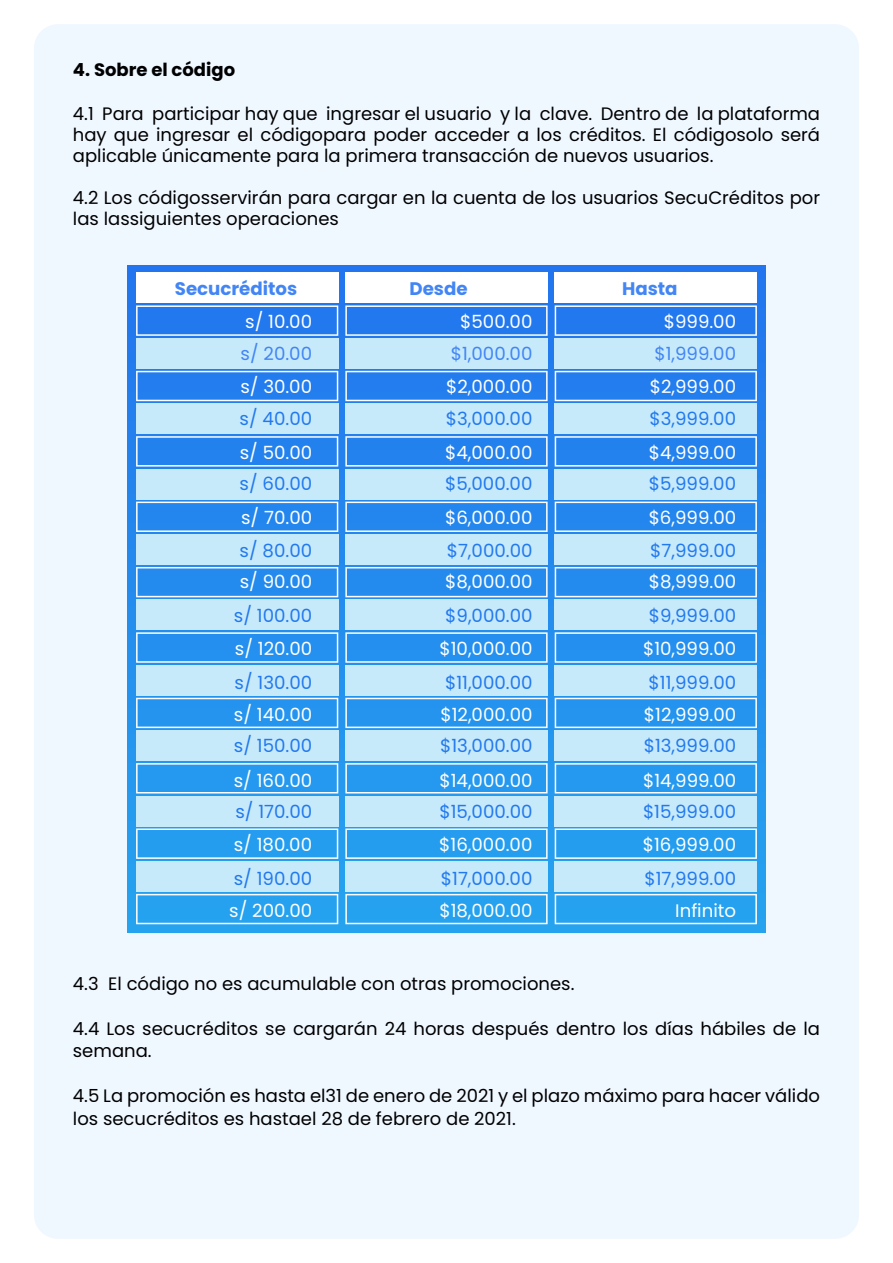
<style>
.page{position:relative;width:893px;height:1263px;background:#fff}
.page>*{position:absolute;margin:0;border:0;box-sizing:border-box;transform-origin:0 0}
.t1{font:18.15px "Poppins";color:#fff}
.t2{font:18.15px "Poppins";color:#2279ee}
.t3{font:18.15px "Poppins";color:#4285f4}
.t4{font:700 18.15px "Poppins";color:#4285f4}
.t5{font:18px/21px "Poppins";color:#000}
.t6{font:700 18px "Poppins";color:#000}
</style>
<div class="page">
<div style="left:34px;top:24px;width:825px;height:1215px;background:#eff7ff"></div>
<svg style="left:127px;top:265px;width:639px;height:668px;background:#3897ef"></svg>
<div style="left:136px;top:273px;width:202px;height:30px;background:#fff"></div>
<div style="left:345px;top:273px;width:203px;height:30px;background:#fff"></div>
<div style="left:555px;top:273px;width:202px;height:30px;background:#fff"></div>
<svg style="left:136px;top:305px;width:202px;height:31px;background:#3a86ef"></svg>
<svg style="left:345px;top:305px;width:203px;height:31px;background:#3a87ef"></svg>
<svg style="left:555px;top:305px;width:202px;height:31px;background:#3a86ef"></svg>
<div style="left:136px;top:338px;width:202px;height:30px;background:#c7eafb"></div>
<div style="left:345px;top:338px;width:203px;height:30px;background:#c7eafb"></div>
<div style="left:555px;top:338px;width:202px;height:30px;background:#c7eafb"></div>
<svg style="left:136px;top:371px;width:202px;height:30px;background:#388aef"></svg>
<svg style="left:345px;top:371px;width:203px;height:30px;background:#398aef"></svg>
<svg style="left:555px;top:371px;width:202px;height:30px;background:#388aef"></svg>
<div style="left:136px;top:403px;width:202px;height:31px;background:#c7eafb"></div>
<div style="left:345px;top:403px;width:203px;height:31px;background:#c7eafb"></div>
<div style="left:555px;top:403px;width:202px;height:31px;background:#c7eafb"></div>
<svg style="left:136px;top:436px;width:202px;height:31px;background:#3a8fef"></svg>
<svg style="left:345px;top:436px;width:203px;height:31px;background:#3b8fef"></svg>
<svg style="left:555px;top:436px;width:202px;height:31px;background:#3a8fef"></svg>
<div style="left:136px;top:469px;width:202px;height:30px;background:#c7eafb"></div>
<div style="left:345px;top:469px;width:203px;height:30px;background:#c7eafb"></div>
<div style="left:555px;top:469px;width:202px;height:30px;background:#c7eafb"></div>
<svg style="left:136px;top:502px;width:202px;height:30px;background:#3891ef"></svg>
<svg style="left:345px;top:502px;width:203px;height:30px;background:#3892ef"></svg>
<svg style="left:555px;top:502px;width:202px;height:30px;background:#3891ef"></svg>
<div style="left:136px;top:534px;width:202px;height:31px;background:#c7eafb"></div>
<div style="left:345px;top:534px;width:203px;height:31px;background:#c7eafb"></div>
<div style="left:555px;top:534px;width:202px;height:31px;background:#c7eafb"></div>
<svg style="left:136px;top:567px;width:202px;height:30px;background:#3996ef"></svg>
<svg style="left:345px;top:567px;width:203px;height:30px;background:#3a96ef"></svg>
<svg style="left:555px;top:567px;width:202px;height:30px;background:#3996ef"></svg>
<div style="left:136px;top:600px;width:202px;height:30px;background:#c7eafb"></div>
<div style="left:345px;top:600px;width:203px;height:30px;background:#c7eafb"></div>
<div style="left:555px;top:600px;width:202px;height:30px;background:#c7eafb"></div>
<svg style="left:136px;top:632px;width:202px;height:31px;background:#3b9bf0"></svg>
<svg style="left:345px;top:632px;width:203px;height:31px;background:#3b9bf0"></svg>
<svg style="left:555px;top:632px;width:202px;height:31px;background:#3b9bf0"></svg>
<div style="left:136px;top:665px;width:202px;height:30px;background:#c7eafb"></div>
<div style="left:345px;top:665px;width:203px;height:30px;background:#c7eafb"></div>
<div style="left:555px;top:665px;width:202px;height:30px;background:#c7eafb"></div>
<svg style="left:136px;top:698px;width:202px;height:30px;background:#399ef0"></svg>
<svg style="left:345px;top:698px;width:203px;height:30px;background:#3a9ef0"></svg>
<svg style="left:555px;top:698px;width:202px;height:30px;background:#399ef0"></svg>
<div style="left:136px;top:730px;width:202px;height:31px;background:#c7eafb"></div>
<div style="left:345px;top:730px;width:203px;height:31px;background:#c7eafb"></div>
<div style="left:555px;top:730px;width:202px;height:31px;background:#c7eafb"></div>
<svg style="left:136px;top:763px;width:202px;height:30px;background:#39a2f0"></svg>
<svg style="left:345px;top:763px;width:203px;height:30px;background:#3aa2f0"></svg>
<svg style="left:555px;top:763px;width:202px;height:30px;background:#39a2f0"></svg>
<div style="left:136px;top:796px;width:202px;height:30px;background:#c7eafb"></div>
<div style="left:345px;top:796px;width:203px;height:30px;background:#c7eafb"></div>
<div style="left:555px;top:796px;width:202px;height:30px;background:#c7eafb"></div>
<svg style="left:136px;top:828px;width:202px;height:31px;background:#3ca7f0"></svg>
<svg style="left:345px;top:828px;width:203px;height:31px;background:#3ca7f0"></svg>
<svg style="left:555px;top:828px;width:202px;height:31px;background:#3ca7f0"></svg>
<div style="left:136px;top:861px;width:202px;height:30px;background:#c7eafb"></div>
<div style="left:345px;top:861px;width:203px;height:30px;background:#c7eafb"></div>
<div style="left:555px;top:861px;width:202px;height:30px;background:#c7eafb"></div>
<svg style="left:136px;top:894px;width:202px;height:30px;background:#3aaaf0"></svg>
<svg style="left:345px;top:894px;width:203px;height:30px;background:#3babf0"></svg>
<svg style="left:555px;top:894px;width:202px;height:30px;background:#3aaaf0"></svg>
<p class="t6" style="left:73px;top:59px;width:164px">4. Sobre el código</p>
<p class="t5" style="left:73px;top:103px;width:749px;text-align:justify">4.1 Para participar hay que ingresar el usuario y la clave. Dentro de la plataforma hay que ingresar el códigopara poder acceder a los créditos. El códigosolo será aplicable únicamente para la primera transacción de nuevos usuarios.</p>
<p class="t5" style="left:73px;top:187px;width:749px">4.2 Los códigosservirán para cargar en la cuenta de los usuarios SecuCréditos por las lassiguientes operaciones</p>
<p class="t4" style="left:175px;top:278px;width:124px">Secucréditos</p>
<p class="t1" style="left:245px;top:311px;width:68px">s/ 10.00</p>
<p class="t1" style="left:460px;top:311px;width:74px">$500.00</p>
<p class="t1" style="left:664px;top:311px;width:74px">$999.00</p>
<p class="t3" style="left:241px;top:344px;width:73px">s/ 20.00</p>
<p class="t3" style="left:451px;top:344px;width:83px">$1,000.00</p>
<p class="t3" style="left:654px;top:344px;width:83px">$1,999.00</p>
<p class="t1" style="left:240px;top:376px;width:73px">s/ 30.00</p>
<p class="t1" style="left:446px;top:376px;width:88px">$2,000.00</p>
<p class="t1" style="left:650px;top:376px;width:88px">$2,999.00</p>
<p class="t2" style="left:240px;top:408px;width:74px">s/ 40.00</p>
<p class="t2" style="left:446px;top:408px;width:88px">$3,000.00</p>
<p class="t2" style="left:649px;top:408px;width:88px">$3,999.00</p>
<p class="t1" style="left:240px;top:442px;width:74px">s/ 50.00</p>
<p class="t1" style="left:445px;top:442px;width:89px">$4,000.00</p>
<p class="t1" style="left:649px;top:442px;width:89px">$4,999.00</p>
<p class="t2" style="left:240px;top:473px;width:74px">s/ 60.00</p>
<p class="t2" style="left:445px;top:473px;width:89px">$5,000.00</p>
<p class="t2" style="left:649px;top:473px;width:89px">$5,999.00</p>
<p class="t1" style="left:241px;top:507px;width:73px">s/ 70.00</p>
<p class="t1" style="left:445px;top:507px;width:89px">$6,000.00</p>
<p class="t1" style="left:649px;top:507px;width:89px">$6,999.00</p>
<p class="t2" style="left:240px;top:541px;width:74px">s/ 80.00</p>
<p class="t2" style="left:447px;top:541px;width:87px">$7,000.00</p>
<p class="t2" style="left:650px;top:541px;width:87px">$7,999.00</p>
<p class="t1" style="left:240px;top:572px;width:74px">s/ 90.00</p>
<p class="t1" style="left:445px;top:572px;width:89px">$8,000.00</p>
<p class="t1" style="left:649px;top:572px;width:89px">$8,999.00</p>
<p class="t2" style="left:234px;top:605px;width:80px">s/ 100.00</p>
<p class="t2" style="left:445px;top:605px;width:89px">$9,000.00</p>
<p class="t2" style="left:649px;top:605px;width:89px">$9,999.00</p>
<p class="t1" style="left:235px;top:638px;width:79px">s/ 120.00</p>
<p class="t1" style="left:439px;top:638px;width:95px">$10,000.00</p>
<p class="t1" style="left:643px;top:638px;width:95px">$10,999.00</p>
<p class="t2" style="left:235px;top:672px;width:79px">s/ 130.00</p>
<p class="t2" style="left:445px;top:672px;width:89px">$11,000.00</p>
<p class="t2" style="left:649px;top:672px;width:89px">$11,999.00</p>
<p class="t1" style="left:234px;top:704px;width:80px">s/ 140.00</p>
<p class="t1" style="left:440px;top:704px;width:94px">$12,000.00</p>
<p class="t1" style="left:644px;top:704px;width:94px">$12,999.00</p>
<p class="t2" style="left:234px;top:735px;width:80px">s/ 150.00</p>
<p class="t2" style="left:440px;top:735px;width:94px">$13,000.00</p>
<p class="t2" style="left:644px;top:735px;width:94px">$13,999.00</p>
<p class="t1" style="left:234px;top:770px;width:80px">s/ 160.00</p>
<p class="t1" style="left:439px;top:770px;width:95px">$14,000.00</p>
<p class="t1" style="left:643px;top:770px;width:95px">$14,999.00</p>
<p class="t4" style="left:409px;top:278px;width:60px">Desde</p>
<p class="t4" style="left:622px;top:278px;width:57px">Hasta</p>
<p class="t2" style="left:235px;top:801px;width:78px">s/ 170.00</p>
<p class="t2" style="left:439px;top:801px;width:95px">$15,000.00</p>
<p class="t2" style="left:643px;top:801px;width:95px">$15,999.00</p>
<p class="t1" style="left:234px;top:834px;width:80px">s/ 180.00</p>
<p class="t1" style="left:439px;top:834px;width:95px">$16,000.00</p>
<p class="t1" style="left:643px;top:834px;width:95px">$16,999.00</p>
<p class="t2" style="left:234px;top:868px;width:80px">s/ 190.00</p>
<p class="t2" style="left:441px;top:868px;width:93px">$17,000.00</p>
<p class="t2" style="left:644px;top:868px;width:93px">$17,999.00</p>
<p class="t1" style="left:229px;top:900px;width:84px">s/ 200.00</p>
<p class="t1" style="left:439px;top:900px;width:95px">$18,000.00</p>
<p class="t1" style="left:675px;top:900px;width:62px">Infinito</p>
<p class="t5" style="left:73px;top:973px;width:503px">4.3 El código no es acumulable con otras promociones.</p>
<p class="t5" style="left:73px;top:1017px;width:749px;line-height:22.5px">4.4 Los secucréditos se cargarán 24 horas después dentro los días hábiles de la semana.</p>
<p class="t5" style="left:73px;top:1085px;width:749px;line-height:22.5px">4.5 La promoción es hasta el31 de enero de 2021 y el plazo máximo para hacer válido los secucréditos es hastael 28 de febrero de 2021.</p>
</div>
